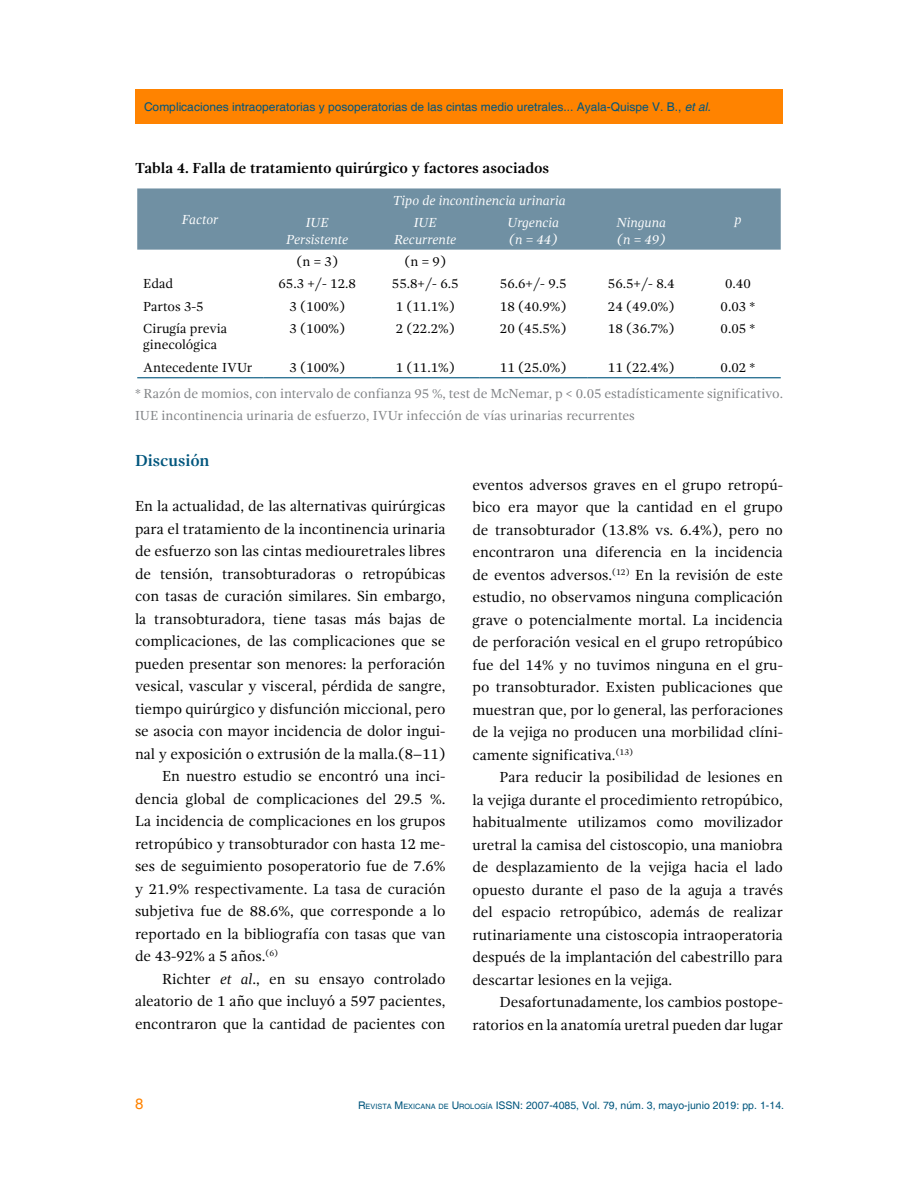
<style>
.page{position:relative;width:918px;height:1188px;background:#fff}
.page>*{position:absolute;margin:0;border:0;box-sizing:border-box;transform-origin:0 0}
.t1{font:700 16.5px "Gandhi Serif";color:#00567d}
.t2{font:15px/22.5px "Gandhi Serif";color:#000;text-align:justify}
.t3{font:700 15px "Gandhi Serif";color:#000}
.t4{font:15px "Helvetica";color:#ff8300}
.t5{font:13.5px/16.5px "Gandhi Serif";color:#000}
.t6{font:13.5px/22.5px "Gandhi Serif";color:#808285}
.t7{font:italic 13.5px/16.5px "Gandhi Serif";color:#fff}
.t8{font:12px "Helvetica";color:#00567d}
.t9{font:10.5px "Helvetica";color:#00567d}
.s1{font-style:italic}
.s2{font-style:inherit}
.s3{font-size:7.35px}
</style>
<div class="page">
<div style="left:135px;top:89px;width:648px;height:34px;background:#ff8300"></div>
<div style="left:137px;top:188px;width:644px;height:62px;background:#7090a3"></div>
<hr style="left:137px;top:377px;width:126px;height:1px;background:#00567d">
<hr style="left:263px;top:377px;width:108px;height:1px;background:#00567d">
<hr style="left:371px;top:377px;width:108px;height:1px;background:#00567d">
<hr style="left:479px;top:377px;width:108px;height:1px;background:#00567d">
<hr style="left:587px;top:377px;width:108px;height:1px;background:#00567d">
<hr style="left:695px;top:377px;width:86px;height:1px;background:#00567d">
<p class="t8" style="left:144px;top:99px;width:568px">Complicaciones intraoperatorias y posoperatorias de las cintas medio uretrales... Ayala-Quispe V. B., <span class="s1">et al.</span></p>
<p class="t3" style="left:135px;top:160px;width:416px">Tabla 4. Falla de tratamiento quirúrgico y factores asociados</p>
<p class="t7" style="left:182px;top:211px;width:38px">Factor</p>
<p class="t7" style="left:393px;top:192px;width:174px">Tipo de incontinencia urinaria</p>
<p class="t7" style="left:306px;top:214px;width:25px">IUE</p>
<p class="t7" style="left:734px;top:211px;width:9px">p</p>
<p class="t7" style="left:286px;top:231px;width:64px">Persistente</p>
<p class="t7" style="left:394px;top:214px;width:64px;text-align:center">IUE<br>Recurrente</p>
<p class="t7" style="left:507px;top:214px;width:53px">Urgencia (n = 44)</p>
<p class="t7" style="left:616px;top:214px;width:51px">Ninguna (n = 49)</p>
<p class="t5" style="left:296px;top:253px;width:43px">(n = 3)</p>
<p class="t5" style="left:404px;top:253px;width:43px">(n = 9)</p>
<p class="t5" style="left:143px;top:276px;width:31px">Edad</p>
<p class="t5" style="left:279px;top:276px;width:79px">65.3 +/- 12.8</p>
<p class="t5" style="left:392px;top:276px;width:68px">55.8+/- 6.5</p>
<p class="t5" style="left:500px;top:276px;width:68px">56.6+/- 9.5</p>
<p class="t5" style="left:608px;top:276px;width:68px">56.5+/- 8.4</p>
<p class="t5" style="left:725px;top:276px;width:27px">0.40</p>
<p class="t5" style="left:143px;top:298px;width:62px">Partos 3-5</p>
<p class="t5" style="left:289px;top:298px;width:57px">3 (100%)</p>
<p class="t5" style="left:396px;top:298px;width:61px">1 (11.1%)</p>
<p class="t5" style="left:500px;top:298px;width:68px">18 (40.9%)</p>
<p class="t5" style="left:608px;top:298px;width:68px">24 (49.0%)</p>
<p class="t5" style="left:721px;top:298px;width:36px">0.03 *</p>
<p class="t5" style="left:143px;top:320px;width:85px">Cirugía previa ginecológica</p>
<p class="t5" style="left:289px;top:320px;width:57px">3 (100%)</p>
<p class="t5" style="left:396px;top:320px;width:61px">2 (22.2%)</p>
<p class="t5" style="left:500px;top:320px;width:68px">20 (45.5%)</p>
<p class="t5" style="left:608px;top:320px;width:68px">18 (36.7%)</p>
<p class="t5" style="left:721px;top:320px;width:36px">0.05 *</p>
<p class="t5" style="left:143px;top:359px;width:111px">Antecedente IVUr</p>
<p class="t5" style="left:289px;top:359px;width:57px">3 (100%)</p>
<p class="t5" style="left:396px;top:359px;width:61px">1 (11.1%)</p>
<p class="t5" style="left:500px;top:359px;width:68px">11 (25.0%)</p>
<p class="t5" style="left:608px;top:359px;width:68px">11 (22.4%)</p>
<p class="t5" style="left:721px;top:359px;width:36px">0.02 *</p>
<p class="t6" style="left:135px;top:382px;width:650px">* Razón de momios, con intervalo de confianza 95 %, test de McNemar, p &lt; 0.05 estadísticamente significativo.<br>IUE incontinencia urinaria de esfuerzo, IVUr infección de vías urinarias recurrentes</p>
<p class="t1" style="left:135px;top:451px;width:76px">Discusión</p>
<p class="t2" style="left:135px;top:495px;width:312px">En la actualidad, de las alternativas quirúrgicas</p>
<p class="t2" style="left:135px;top:517px;width:312px">para el tratamiento de la incontinencia urinaria</p>
<p class="t2" style="left:135px;top:540px;width:312px">de esfuerzo son las cintas mediouretrales libres</p>
<p class="t2" style="left:135px;top:562px;width:312px">de tensión, transobturadoras o retropúbicas</p>
<p class="t2" style="left:135px;top:585px;width:312px">con tasas de curación similares. Sin embargo,</p>
<p class="t2" style="left:135px;top:607px;width:312px">la transobturadora, tiene tasas más bajas de</p>
<p class="t2" style="left:135px;top:630px;width:312px">complicaciones, de las complicaciones que se</p>
<p class="t2" style="left:135px;top:652px;width:312px">pueden presentar son menores: la perforación</p>
<p class="t2" style="left:135px;top:675px;width:312px">vesical, vascular y visceral, pérdida de sangre,</p>
<p class="t2" style="left:135px;top:697px;width:312px">tiempo quirúrgico y disfunción miccional, pero</p>
<p class="t2" style="left:135px;top:720px;width:312px">se asocia con mayor incidencia de dolor ingui-</p>
<p class="t2" style="left:135px;top:742px;width:312px">nal y exposición o extrusión de la malla.(8–11)</p>
<p class="t2" style="left:162px;top:765px;width:285px">En nuestro estudio se encontró una inci-</p>
<p class="t2" style="left:135px;top:787px;width:312px">dencia global de complicaciones del 29.5 %.</p>
<p class="t2" style="left:135px;top:810px;width:312px">La incidencia de complicaciones en los grupos</p>
<p class="t2" style="left:135px;top:832px;width:312px">retropúbico y transobturador con hasta 12 me-</p>
<p class="t2" style="left:135px;top:855px;width:312px">ses de seguimiento posoperatorio fue de 7.6%</p>
<p class="t2" style="left:135px;top:877px;width:312px">y 21.9% respectivamente. La tasa de curación</p>
<p class="t2" style="left:135px;top:900px;width:312px">subjetiva fue de 88.6%, que corresponde a lo</p>
<p class="t2" style="left:135px;top:922px;width:312px">reportado en la bibliografía con tasas que van</p>
<p class="t2" style="left:135px;top:945px;width:145px">de 43-92% a 5 años.<sup>(6)</sup></p>
<p class="t2" style="left:162px;top:967px;width:285px">Richter <span class="s1">et al</span>., en su ensayo controlado</p>
<p class="t2" style="left:135px;top:990px;width:312px">aleatorio de 1 año que incluyó a 597 pacientes,</p>
<p class="t2" style="left:135px;top:1012px;width:312px">encontraron que la cantidad de pacientes con</p>
<p class="t2" style="left:472px;top:473px;width:312px">eventos adversos graves en el grupo retropú&shy;bico era mayor que la cantidad en el grupo de transobturador (13.8% vs. 6.4%), pero no encontraron una diferencia en la incidencia de eventos adversos.<sup>(12)</sup> En la revisión de este estudio, no observamos ninguna complicación grave o potencialmente mortal. La incidencia de perforación vesical en el grupo retropúbico fue del 14% y no tuvimos ninguna en el gru&shy;po transobturador. Existen publicaciones que muestran que, por lo general, las perforaciones de la vejiga no producen una morbilidad clíni&shy;camente significativa.<sup>(13)</sup></p>
<p class="t2" style="left:472px;top:766px;width:312px;text-indent:27px">Para reducir la posibilidad de lesiones en la vejiga durante el procedimiento retropúbico, habitualmente utilizamos como movilizador uretral la camisa del cistoscopio, una maniobra de desplazamiento de la vejiga hacia el lado opuesto durante el paso de la aguja a través del espacio retropúbico, además de realizar rutinariamente una cistoscopia intraoperatoria después de la implantación del cabestrillo para descartar lesiones en la vejiga.</p>
<p class="t2" style="left:472px;top:991px;width:312px;text-align:right">Desafortunadamente, los cambios postope&shy;ratorios en la anatomía uretral pueden dar lugar</p>
<p class="t4" style="left:135px;top:1095px;width:10px">8</p>
<p class="t9" style="left:358px;top:1099px;width:428px"><span class="s2">R</span><span class="s3">EVISTA</span> <span class="s2">M</span><span class="s3">EXICANA DE</span> <span class="s2">U</span><span class="s3">ROLOGÍA</span> ISSN: 2007-4085, Vol. 79, núm. 3, mayo-junio 2019: pp. 1-14.</p>
</div>
